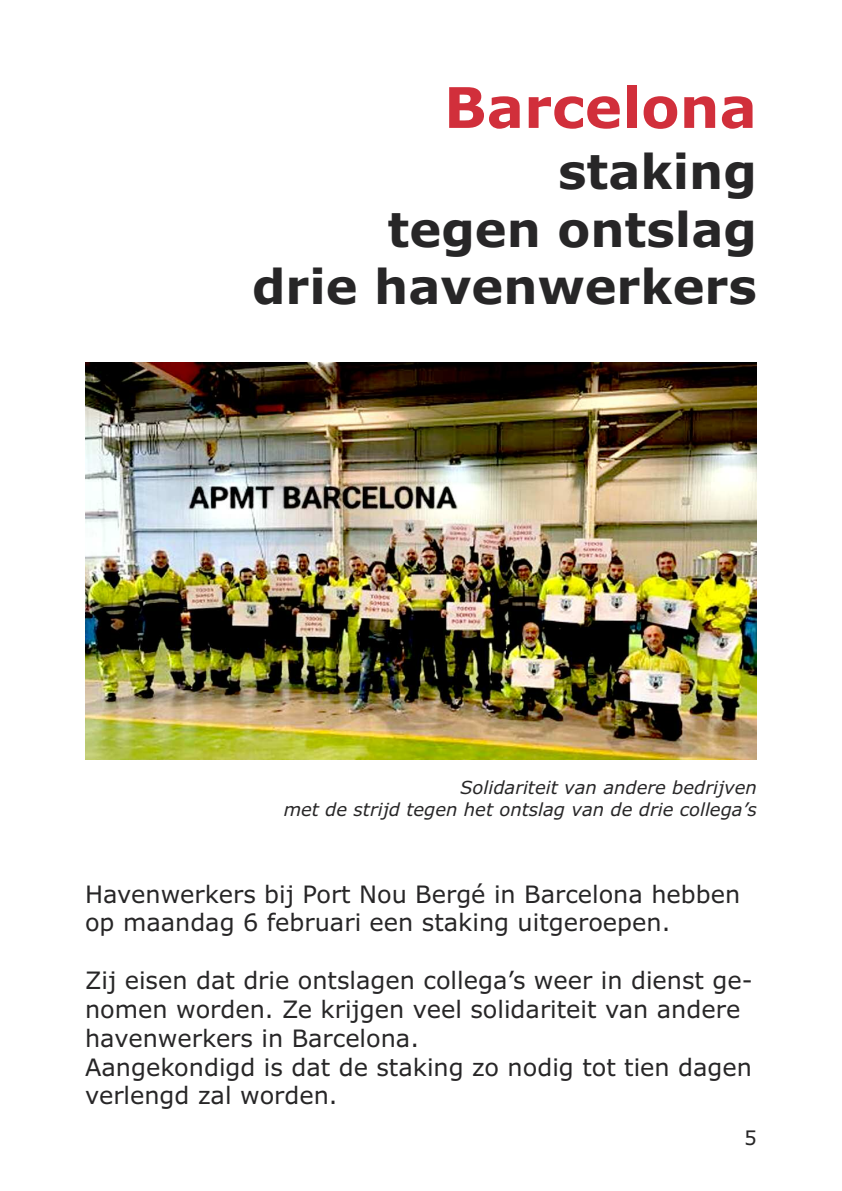
<style>
.page{position:relative;width:842px;height:1191px;background:#fff}
.page>*{position:absolute;margin:0;border:0;box-sizing:border-box;transform-origin:0 0}
.t1{font:700 56px "Verdana";color:#d12f3b}
.t2{font:700 48px/57.6px "Verdana";color:#272627;text-align:right}
.t3{font:24px/28.8px "Verdana";color:#272627}
.t4{font:20px "Verdana";color:#272627}
.t5{font:italic 18px/21.6px "Verdana";color:#272627;text-align:right}
</style>
<div class="page">
<img style="left:85px;top:363px;width:672px;height:397px">
<h1 class="t1" style="left:444px;top:76px;width:314px">Barcelona</h1>
<h2 class="t2" style="left:252px;top:144px;width:506px">staking<br>tegen ontslag<br>drie havenwerkers</h2>
<p class="t5" style="left:284px;top:777px;width:475px">Solidariteit van andere bedrijven<br>met de strijd tegen het ontslag van de drie collega’s</p>
<p class="t3" style="left:85px;top:880px;width:657px">Havenwerkers bij Port Nou Bergé in Barcelona hebben op maandag 6 februari een staking uitgeroepen.</p>
<p class="t3" style="left:85px;top:966px;width:669px">Zij eisen dat drie ontslagen collega’s weer in dienst ge&shy;nomen worden. Ze krijgen veel solidariteit van andere havenwerkers in Barcelona.<br>Aangekondigd is dat de staking zo nodig tot tien dagen verlengd zal worden.</p>
<p class="t4" style="left:744px;top:1126px;width:14px">5</p>
</div>
